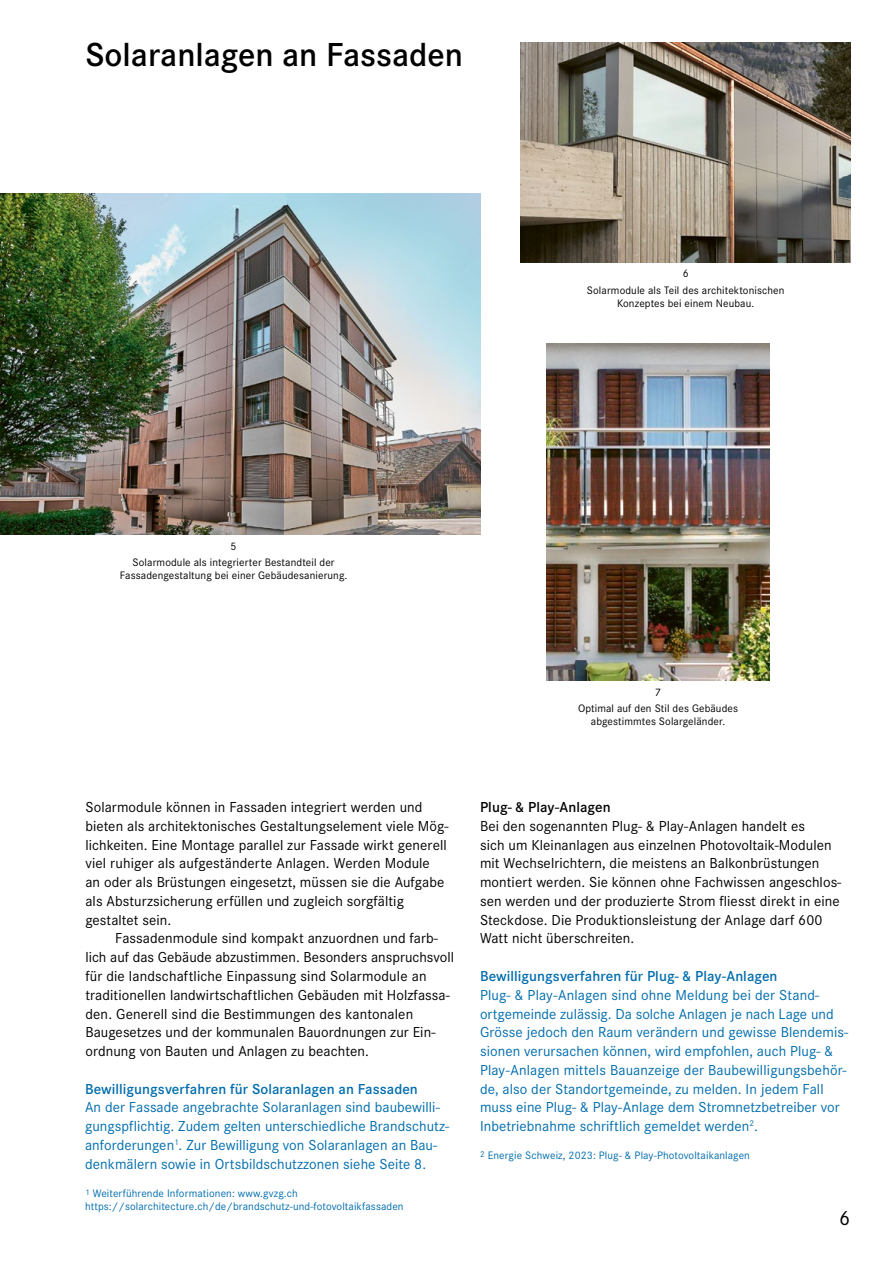
<style>
.page{position:relative;width:893px;height:1263px;background:#fff}
.page>*{position:absolute;margin:0;border:0;box-sizing:border-box;transform-origin:0 0}
.t1{font:600 34.5px "Corporate S";color:#000}
.t2{font:21px "Corporate S";color:#000}
.t3{font:15px/18.8px "Corporate S";letter-spacing:.005em;color:#000}
.t4{font:15px/18.8px "Corporate S";letter-spacing:.005em;color:#006dad}
.t5{font:600 15px "Corporate S";letter-spacing:.005em;color:#006dad}
.t6{font:600 15px "Corporate S";letter-spacing:.005em;color:#000}
.t7{font:11.25px/16.2px "Corporate S";letter-spacing:.01em;color:#000;text-align:center}
.t8{font:11.25px/13.2px "Corporate S";letter-spacing:.01em;color:#006dad}
</style>
<div class="page">
<img style="left:0;top:193px;width:480px;height:342px">
<img style="left:521px;top:43px;width:329px;height:219px">
<img style="left:546px;top:343px;width:224px;height:337px">
<h1 class="t1" style="left:85px;top:35px;width:379px">Solaranlagen an Fassaden</h1>
<p class="t7" style="left:587px;top:266px;width:199px">6<br>Solarmodule als Teil des architektonischen</p>
<p class="t7" style="left:617px;top:295px;width:139px">Konzeptes bei einem Neubau.</p>
<p class="t7" style="left:133px;top:538px;width:204px">5<br>Solarmodule als integrierter Bestandteil der</p>
<p class="t7" style="left:120px;top:567px;width:229px">Fassadengestaltung bei einer Gebäudesanierung.</p>
<p class="t7" style="left:578px;top:684px;width:161px">7<br>Optimal auf den Stil des Gebäudes</p>
<p class="t7" style="left:591px;top:714px;width:136px">abgestimmtes Solargeländer.</p>
<p class="t3" style="left:85px;top:798px;width:365px">Solarmodule können in Fassaden integriert werden und bieten als architektonisches Gestaltungselement viele Mög&shy;lichkeiten. Eine Montage parallel zur Fassade wirkt generell viel ruhiger als aufgeständerte Anlagen. Werden Module<br>an oder als Brüstungen eingesetzt, müssen sie die Aufgabe als Absturzsicherung erfüllen und zugleich sorgfältig gestaltet sein.</p>
<p class="t3" style="left:85px;top:929px;width:370px;text-indent:30px">Fassadenmodule sind kompakt anzuordnen und farb&shy;lich auf das Gebäude abzustimmen. Besonders anspruchsvoll für die landschaftliche Einpassung sind Solarmodule an traditionellen landwirtschaftlichen Gebäuden mit Holzfassa&shy;den. Generell sind die Bestimmungen des kantonalen Baugesetzes und der kommunalen Bauordnungen zur Ein&shy;ordnung von Bauten und Anlagen zu beachten.</p>
<p class="t5" style="left:85px;top:1080px;width:334px">Bewilligungsverfahren für Solaranlagen an Fassaden</p>
<p class="t4" style="left:85px;top:1098px;width:366px">An der Fassade angebrachte Solaranlagen sind baubewilli&shy;gungspflichtig. Zudem gelten unterschiedliche Brandschutz&shy;anforderungen<sup>1</sup>. Zur Bewilligung von Solaranlagen an Bau&shy;denkmälern sowie in Ortsbildschutzzonen siehe Seite 8.</p>
<p class="t8" style="left:85px;top:1186px;width:320px"><sup>1</sup> Weiterführende Informationen: www.gvzg.ch https://solarchitecture.ch/de/brandschutz-und-fotovoltaikfassaden</p>
<p class="t6" style="left:480px;top:799px;width:132px">Plug- &amp; Play-Anlagen</p>
<p class="t3" style="left:480px;top:817px;width:363px">Bei den sogenannten Plug- &amp; Play-Anlagen handelt es<br>sich um Kleinanlagen aus einzelnen Photovoltaik-Modulen mit Wechselrichtern, die meistens an Balkonbrüstungen montiert werden. Sie können ohne Fachwissen angeschlos&shy;sen werden und der produzierte Strom fliesst direkt in eine Steckdose. Die Produktionsleistung der Anlage darf 600<br>Watt nicht überschreiten.</p>
<p class="t5" style="left:480px;top:967px;width:299px">Bewilligungsverfahren für Plug- &amp; Play-Anlagen</p>
<p class="t4" style="left:480px;top:985px;width:370px">Plug- &amp; Play-Anlagen sind ohne Meldung bei der Stand&shy;ortgemeinde zulässig. Da solche Anlagen je nach Lage und Grösse jedoch den Raum verändern und gewisse Blendemis&shy;sionen verursachen können, wird empfohlen, auch Plug- &amp; Play-Anlagen mittels Bauanzeige der Baubewilligungsbehör&shy;de, also der Standortgemeinde, zu melden. In jedem Fall muss eine Plug- &amp; Play-Anlage dem Stromnetzbetreiber vor Inbetriebnahme schriftlich gemeldet werden<sup>2</sup>.</p>
<p class="t8" style="left:480px;top:1149px;width:271px"><sup>2</sup> Energie Schweiz, 2023: Plug- &amp; Play-Photovoltaikanlagen</p>
<h2 class="t2" style="left:839px;top:1206px;width:13px">6</h2>
</div>
